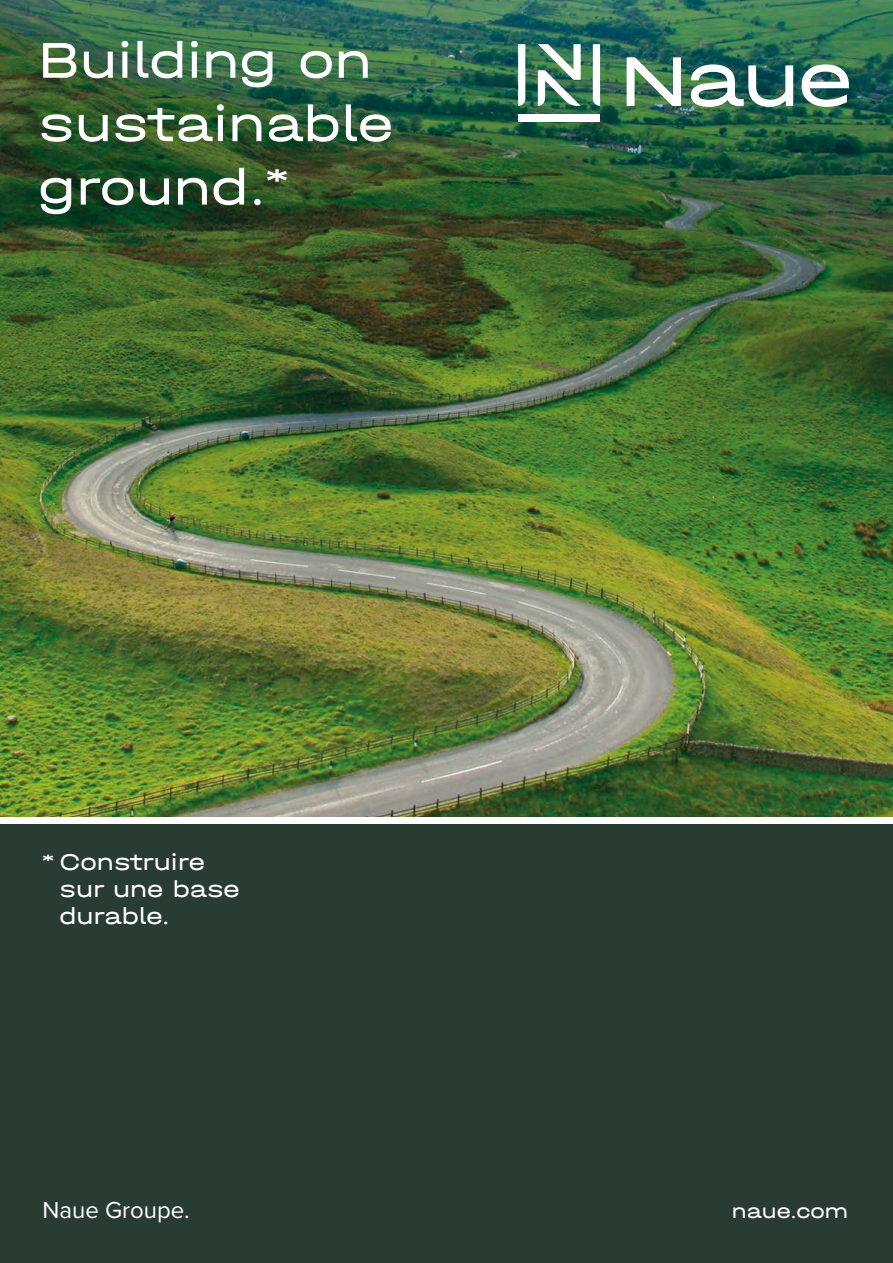
<style>
.page{position:relative;width:893px;height:1263px;background:#fff}
.page>*{position:absolute;margin:0;border:0;box-sizing:border-box;transform-origin:0 0}
.t1{font:52.8px/63.4px "Halvar Breit";color:#fff}
.t2{font:24px/27px "Halvar Breit";color:#fff}
.t3{font:24px "Proxima Nova";color:#fff}
.t4{font:21px "Halvar Breit";color:#fff}
.s1{font-size:18px}
</style>
<div class="page">
<img style="left:0;top:0;width:893px;height:816px">
<svg style="left:691px;top:64px;width:102px;height:43px"></svg>
<svg style="left:802px;top:64px;width:47px;height:43px"></svg>
<div style="left:518px;top:115px;width:82px;height:7px;background:#fff"></div>
<svg style="left:518px;top:44px;width:7px;height:62px"></svg>
<svg style="left:593px;top:44px;width:7px;height:62px"></svg>
<svg style="left:538px;top:44px;width:43px;height:62px"></svg>
<svg style="left:627px;top:57px;width:54px;height:49px"></svg>
<div style="left:0;top:825px;width:893px;height:438px;background:#283c32"></div>
<p class="t1" style="left:38px;top:27px;width:356px">Building on sustainable ground.<sup>*</sup></p>
<p class="t2" style="left:60px;top:848px;width:182px;text-indent:-17px"><span class="s1">*</span> Construire sur une base durable.</p>
<p class="t3" style="left:43px;top:1192px;width:149px">Naue Groupe.</p>
<p class="t4" style="left:732px;top:1197px;width:118px">naue.com</p>
</div>
